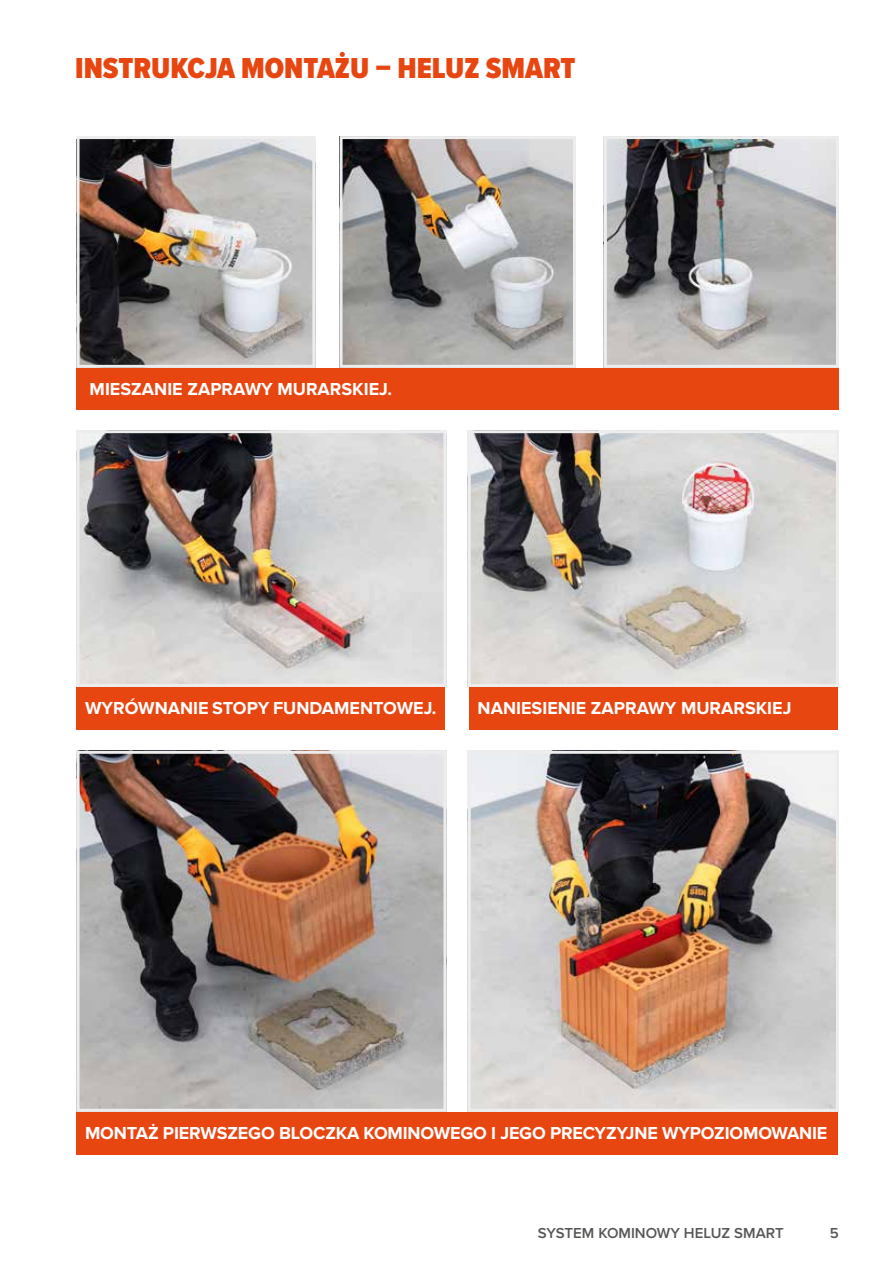
<style>
.page{position:relative;width:893px;height:1263px;background:#fff}
.page>*{position:absolute;margin:0;border:0;box-sizing:border-box;transform-origin:0 0}
.t1{font:900 30px "Proxima Nova Cond";color:#e84610}
.t2{font:700 18px "Proxima Nova";color:#fff}
.t3{font:600 15px "Proxima Nova";color:#575756}
</style>
<div class="page">
<img style="left:81px;top:434px;width:361px;height:249px">
<div style="left:77px;top:430px;width:369px;height:257px;border:3px solid #ededed"></div>
<img style="left:81px;top:755px;width:361px;height:353px">
<div style="left:77px;top:751px;width:369px;height:361px;border:3px solid #ededed"></div>
<img style="left:81px;top:140px;width:230px;height:224px">
<div style="left:77px;top:136px;width:238px;height:232px;border:3px solid #ededed"></div>
<img style="left:344px;top:140px;width:228px;height:224px">
<div style="left:340px;top:136px;width:236px;height:232px;border:3px solid #ededed"></div>
<img style="left:472px;top:434px;width:363px;height:249px">
<div style="left:468px;top:430px;width:371px;height:257px;border:3px solid #ededed"></div>
<img style="left:472px;top:755px;width:363px;height:353px">
<div style="left:468px;top:751px;width:371px;height:361px;border:3px solid #ededed"></div>
<img style="left:608px;top:140px;width:227px;height:224px">
<div style="left:604px;top:136px;width:235px;height:232px;border:3px solid #ededed"></div>
<div style="left:77px;top:368px;width:762px;height:41px;background:#e84610"></div>
<div style="left:77px;top:687px;width:368px;height:42px;background:#e84610"></div>
<div style="left:77px;top:1112px;width:761px;height:42px;background:#e84610"></div>
<div style="left:469px;top:687px;width:369px;height:42px;background:#e84610"></div>
<h1 class="t1" style="left:75px;top:46px;width:502px">INSTRUKCJA MONTAŻU – HELUZ SMART</h1>
<p class="t2" style="left:90px;top:378px;width:304px">MIESZANIE ZAPRAWY MURARSKIEJ.</p>
<p class="t2" style="left:85px;top:698px;width:353px">WYRÓWNANIE STOPY FUNDAMENTOWEJ.</p>
<p class="t2" style="left:478px;top:698px;width:315px">NANIESIENIE ZAPRAWY MURARSKIEJ</p>
<p class="t2" style="left:85px;top:1122px;width:744px">MONTAŻ PIERWSZEGO BLOCZKA KOMINOWEGO I JEGO PRECYZYJNE WYPOZIOMOWANIE</p>
<p class="t3" style="left:538px;top:1222px;width:247px">SYSTEM KOMINOWY HELUZ SMART</p>
<p class="t3" style="left:830px;top:1222px;width:10px">5</p>
</div>
